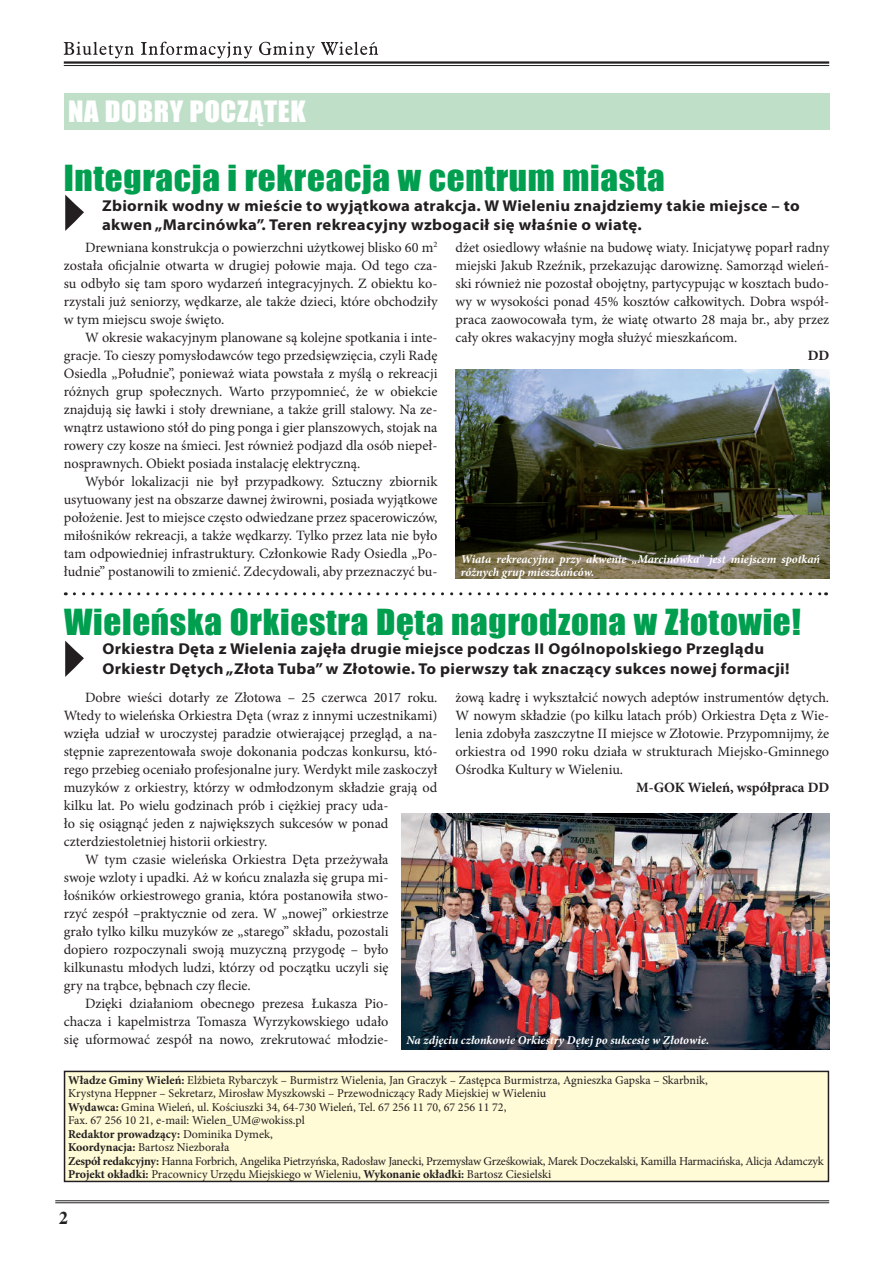
<style>
.page{position:relative;width:893px;height:1263px;background:#fff}
.page>*{position:absolute;margin:0;border:0;box-sizing:border-box;transform-origin:0 0}
.t1{font:33px "Impact";letter-spacing:.02em;color:#009f4f;scale:1.06 1}
.t2{font:27px "Impact";letter-spacing:.02em;color:#fff;scale:1.06 1}
.t3{font:700 18px "Dutch 801 BT";color:#231f20}
.t4{font:700 15.75px/19.5px "Myriad Pro";letter-spacing:.02em;color:#231f20;scale:1.06 1}
.t5{font:14.25px/18px "Minion Pro";color:#231f20;text-align:justify}
.t6{font:700 14.25px "Minion Pro";color:#231f20}
.t7{font:12px/13.5px "Minion Pro";letter-spacing:-.005em;color:#231f20}
.t8{font:italic 700 12px/13.2px "Minion Pro";letter-spacing:-.005em;color:#fff}
.s1{font-weight:700}
</style>
<div class="page">
<hr style="left:55px;top:1200px;width:774px;height:1px;background:#231f20">
<hr style="left:55px;top:1202px;width:774px;height:1px;background:#231f20">
<hr style="left:64px;top:61px;width:765px;height:3px;background:#231f20">
<hr style="left:64px;top:65px;width:765px;height:1px;background:#231f20">
<svg style="left:64px;top:42px;width:314px;height:16px"></svg>
<div style="left:65px;top:1071px;width:763px;height:110px;background:#fffbd6"></div>
<div style="left:64px;top:1071px;width:765px;height:111px;border:2px solid #231f20"></div>
<img style="left:455px;top:370px;width:374px;height:209px">
<svg style="left:65px;top:195px;width:19px;height:36px"></svg>
<svg style="left:74px;top:592px;width:753px;height:3px"></svg>
<img style="left:401px;top:814px;width:428px;height:235px">
<svg style="left:65px;top:641px;width:19px;height:36px"></svg>
<div style="left:64px;top:94px;width:765px;height:36px;background:#c0dfc8"></div>
<h2 class="t2" style="left:68px;top:91px;width:226px">NA DOBRY POCZĄTEK</h2>
<h1 class="t1" style="left:64px;top:153px;width:569px">Integracja i rekreacja w centrum miasta</h1>
<p class="t4" style="left:102px;top:195px;width:660px">Zbiornik wodny w mieście to wyjątkowa atrakcja. W Wieleniu znajdziemy takie miejsce – to akwen „Marcinówka”. Teren rekreacyjny wzbogacił się właśnie o wiatę.</p>
<p class="t5" style="left:64px;top:239px;width:375px;text-indent:21px">Drewniana konstrukcja o powierzchni użytkowej blisko 60 m<sup>2 </sup>została oficjalnie otwarta w drugiej połowie maja. Od tego cza&shy;su odbyło się tam sporo wydarzeń integracyjnych. Z obiektu ko&shy;rzystali już seniorzy, wędkarze, ale także dzieci, które obchodziły w tym miejscu swoje święto.</p>
<p class="t5" style="left:64px;top:329px;width:375px;text-indent:21px">W okresie wakacyjnym planowane są kolejne spotkania i inte&shy;gracje. To cieszy pomysłodawców tego przedsięwzięcia, czyli Radę Osiedla „Południe”, ponieważ wiata powstała z myślą o rekreacji różnych grup społecznych. Warto przypomnieć, że w obiekcie znajdują się ławki i stoły drewniane, a także grill stalowy. Na ze&shy;wnątrz ustawiono stół do ping ponga i gier planszowych, stojak na rowery czy kosze na śmieci. Jest również podjazd dla osób niepeł&shy;nosprawnych. Obiekt posiada instalację elektryczną.</p>
<p class="t5" style="left:64px;top:472px;width:375px;text-indent:21px">Wybór lokalizacji nie był przypadkowy. Sztuczny zbiornik usytuowany jest na obszarze dawnej żwirowni, posiada wyjątkowe położenie. Jest to miejsce często odwiedzane przez spacerowiczów, miłośników rekreacji, a także wędkarzy. Tylko przez lata nie było tam odpowiedniej infrastruktury. Członkowie Rady Osiedla „Po&shy;łudnie” postanowili to zmienić. Zdecydowali, aby przeznaczyć bu-</p>
<p class="t5" style="left:455px;top:238px;width:375px">dżet osiedlowy właśnie na budowę wiaty. Inicjatywę poparł radny miejski Jakub Rzeźnik, przekazując darowiznę. Samorząd wieleń&shy;ski również nie pozostał obojętny, partycypując w kosztach budo&shy;wy w wysokości ponad 45% kosztów całkowitych. Dobra współ&shy;praca zaowocowała tym, że wiatę otwarto 28 maja br., aby przez cały okres wakacyjny mogła służyć mieszkańcom.</p>
<p class="t6" style="left:808px;top:345px;width:23px">DD</p>
<p class="t8" style="left:461px;top:552px;width:361px">Wiata rekreacyjna przy akwenie „Marcinówka” jest miejscem spotkań różnych grup mieszkańców.</p>
<h1 class="t1" style="left:64px;top:596px;width:697px">Wieleńska Orkiestra Dęta nagrodzona w Złotowie!</h1>
<p class="t4" style="left:102px;top:638px;width:650px">Orkiestra Dęta z Wielenia zajęła drugie miejsce podczas II Ogólnopolskiego Przeglądu<br>Orkiestr Dętych „Złota Tuba” w Złotowie. To pierwszy tak znaczący sukces nowej formacji!</p>
<p class="t5" style="left:85px;top:689px;width:354px">Dobre wieści dotarły ze Złotowa – 25 czerwca 2017 roku.</p>
<p class="t5" style="left:64px;top:707px;width:375px">Wtedy to wieleńska Orkiestra Dęta (wraz z innymi uczestnikami)</p>
<p class="t5" style="left:64px;top:725px;width:375px">wzięła udział w uroczystej paradzie otwierającej przegląd, a na-</p>
<p class="t5" style="left:64px;top:743px;width:375px">stępnie zaprezentowała swoje dokonania podczas konkursu, któ-</p>
<p class="t5" style="left:64px;top:761px;width:375px">rego przebieg oceniało profesjonalne jury. Werdykt mile zaskoczył</p>
<p class="t5" style="left:64px;top:779px;width:375px">muzyków z orkiestry, którzy w odmłodzonym składzie grają od</p>
<p class="t5" style="left:64px;top:797px;width:326px">kilku lat. Po wielu godzinach prób i ciężkiej pracy uda-</p>
<p class="t5" style="left:64px;top:815px;width:326px">ło się osiągnąć jeden z największych sukcesów w ponad</p>
<p class="t5" style="left:64px;top:833px;width:205px">czterdziestoletniej historii orkiestry.</p>
<p class="t5" style="left:85px;top:850px;width:305px">W tym czasie wieleńska Orkiestra Dęta przeżywała</p>
<p class="t5" style="left:64px;top:868px;width:326px">swoje wzloty i upadki. Aż w końcu znalazła się grupa mi-</p>
<p class="t5" style="left:64px;top:886px;width:326px">łośników orkiestrowego grania, która postanowiła stwo-</p>
<p class="t5" style="left:64px;top:904px;width:326px">rzyć zespół –praktycznie od zera. W „nowej” orkiestrze</p>
<p class="t5" style="left:64px;top:922px;width:326px">grało tylko kilku muzyków ze „starego” składu, pozostali</p>
<p class="t5" style="left:64px;top:940px;width:326px">dopiero rozpoczynali swoją muzyczną przygodę – było</p>
<p class="t5" style="left:64px;top:958px;width:326px">kilkunastu młodych ludzi, którzy od początku uczyli się</p>
<p class="t5" style="left:64px;top:976px;width:188px">gry na trąbce, bębnach czy flecie.</p>
<p class="t5" style="left:85px;top:994px;width:305px">Dzięki działaniom obecnego prezesa Łukasza Pio-</p>
<p class="t5" style="left:64px;top:1012px;width:326px">chacza i kapelmistrza Tomasza Wyrzykowskiego udało</p>
<p class="t5" style="left:64px;top:1030px;width:326px">się uformować zespół na nowo, zrekrutować młodzie-</p>
<p class="t5" style="left:455px;top:688px;width:375px">żową kadrę i wykształcić nowych adeptów instrumentów dętych.<br>W nowym składzie (po kilku latach prób) Orkiestra Dęta z Wie&shy;lenia zdobyła zaszczytne II miejsce w Złotowie. Przypomnijmy, że orkiestra od 1990 roku działa w strukturach Miejsko-Gminnego Ośrodka Kultury w Wieleniu.</p>
<p class="t6" style="left:636px;top:777px;width:195px">M-GOK Wieleń, współpraca DD</p>
<p class="t8" style="left:406px;top:1033px;width:304px">Na zdjęciu członkowie Orkiestry Dętej po sukcesie w Złotowie.</p>
<p class="t7" style="left:68px;top:1073px;width:757px"><span class="s1">Władze Gminy Wieleń:</span> Elżbieta Rybarczyk – Burmistrz Wielenia, Jan Graczyk – Zastępca Burmistrza, Agnieszka Gapska – Skarbnik,<br>Krystyna Heppner – Sekretarz, Mirosław Myszkowski – Przewodniczący Rady Miejskiej w Wieleniu<br><span class="s1">Wydawca:</span> Gmina Wieleń, ul. Kościuszki 34, 64-730 Wieleń, Tel. 67 256 11 70, 67 256 11 72,<br>Fax. 67 256 10 21, e-mail: Wielen_UM@wokiss.pl<br><span class="s1">Redaktor prowadzący:</span> Dominika Dymek,<br><span class="s1">Koordynacja:</span> Bartosz Niezborała<br><span class="s1">Zespół redakcyjny:</span> Hanna Forbrich, Angelika Pietrzyńska, Radosław Janecki, Przemysław Grześkowiak, Marek Doczekalski, Kamilla Harmacińska, Alicja Adamczyk <span class="s1">Projekt okładki:</span> Pracownicy Urzędu Miejskiego w Wieleniu, <span class="s1">Wykonanie okładki:</span> Bartosz Ciesielski</p>
<p class="t3" style="left:59px;top:1205px;width:10px">2</p>
</div>
